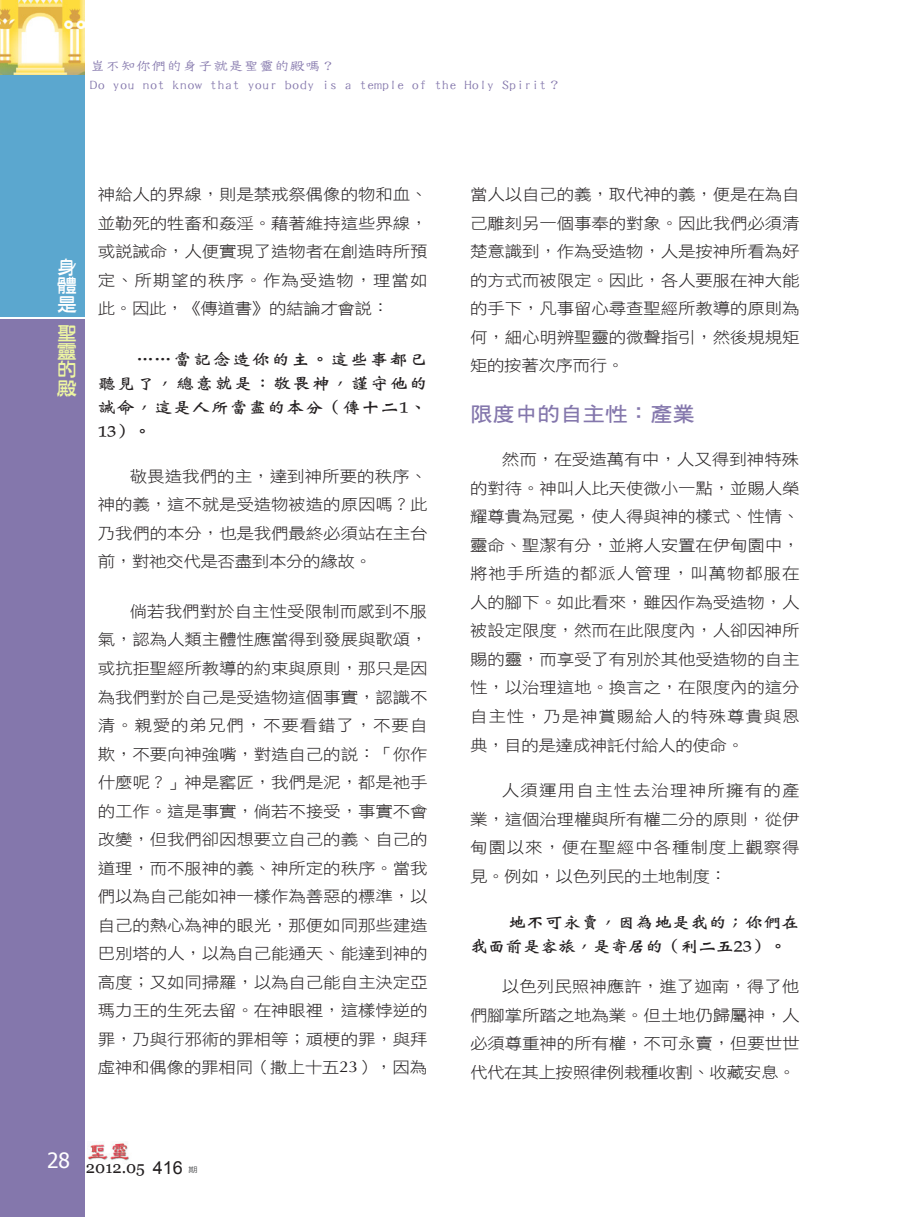
<style>
.page{position:relative;width:906px;height:1217px;background:#fff}
.page>*{position:absolute;margin:0;border:0;box-sizing:border-box;transform-origin:0 0}
.大標{font:20.25px "DF Hei W7 WIN BF";color:#8477ac;scale:1.11 1}
.t1{font:18.9px/18.5px "DF Ya Yi W6 WIN BF";color:#eef7a2;text-align:justify;scale:1.11 1}
.t2{font:18.9px/18.5px "DF Ya Yi W6 WIN BF";color:#fff;text-align:justify;scale:1.11 1}
.t3{font:16.5px "Georgia";color:#231f20}
.Normal經文{font:16.2px/24px "DF Wei Bei W7 WINP BF";letter-spacing:.045em;color:#231f20;text-align:justify;scale:1.11 1}
.Normal經文-2{font:16.2px/24px "DF Wei Bei W7 WINP BF";letter-spacing:-.025em;color:#231f20;scale:1.11 1}
.t4{font:15.75px/28.5px "DF Hei W3 WIN BF";letter-spacing:-.01em;color:#231f20;text-align:justify;scale:1.11 1}
.t5{font:14.1px/18.9px "DF Tie Xian W3 WIN BF";letter-spacing:-.025em;color:#8477ac;scale:1.11 1}
.t6{font:7.5px "DF Hei W5 WIN BF";color:#57585a;scale:1.25 1}
.s1{font-family:"Optima"}
.s2{font-family:"Arial";font-size:18px}
</style>
<div class="page">
<img style="left:88px;top:1143px;width:41px;height:18px">
<div style="left:0;top:0;width:84px;height:316px;background:#5ba7cf"></div>
<div style="left:0;top:319px;width:84px;height:897px;background:#8477ac"></div>
<img style="left:0;top:0;width:84px;height:74px">
<p class="t5" style="left:90px;top:56px;width:427px">豈不知你們的身子就是聖靈的殿嗎？<br>Do you not know that your body is a temple of the Holy Spirit？</p>
<p class="t2" style="left:56px;top:258px;width:20px">身體是</p>
<p class="t1" style="left:56px;top:323px;width:20px">聖靈的殿</p>
<p class="t4" style="left:98px;top:180px;width:298px">神給人的界線，則是禁戒祭偶像的物和血、並勒死的牲畜和姦淫。藉著維持這些界線，或說誡命，人便實現了造物者在創造時所預定、所期望的秩序。作為受造物，理當如此。因此，《傳道書》的結論才會說：</p>
<p class="Normal經文" style="left:98px;top:346px;width:298px;text-indent:38px">……當記念造你的主。這些事都已聽見了，總意就是：敬畏神，謹守他的誡命，這是人所當盡的本分（傳十二1、13）。</p>
<p class="t4" style="left:98px;top:461px;width:298px;text-indent:32px">敬畏造我們的主，達到神所要的秩序、神的義，這不就是受造物被造的原因嗎？此乃我們的本分，也是我們最終必須站在主台前，對祂交代是否盡到本分的緣故。</p>
<p class="t4" style="left:98px;top:596px;width:298px;text-indent:32px">倘若我們對於自主性受限制而感到不服氣，認為人類主體性應當得到發展與歌頌，或抗拒聖經所教導的約束與原則，那只是因為我們對於自己是受造物這個事實，認識不清。親愛的弟兄們，不要看錯了，不要自欺，不要向神強嘴，對造自己的說：「你作什麼呢？」神是窰匠，我們是泥，都是祂手的工作。這是事實，倘若不接受，事實不會改變，但我們卻因想要立自己的義、自己的道理，而不服神的義、神所定的秩序。當我們以為自己能如神一樣作為善惡的標準，以自己的熱心為神的眼光，那便如同那些建造巴別塔的人，以為自己能通天、能達到神的高度；又如同掃羅，以為自己能自主決定亞瑪力王的生死去留。在神眼裡，這樣悖逆的罪，乃與行邪術的罪相等；頑梗的罪，與拜虛神和偶像的罪相同（撒上十五<span class="s1">23</span>），因為</p>
<p class="t4" style="left:470px;top:180px;width:298px">當人以自己的義，取代神的義，便是在為自己雕刻另一個事奉的對象。因此我們必須清楚意識到，作為受造物，人是按神所看為好的方式而被限定。因此，各人要服在神大能的手下，凡事留心尋查聖經所教導的原則為何，細心明辨聖靈的微聲指引，然後規規矩矩的按著次序而行。</p>
<p class="大標" style="left:470px;top:403px;width:204px">限度中的自主性：產業</p>
<p class="t4" style="left:470px;top:445px;width:298px;text-indent:32px">然而，在受造萬有中，人又得到神特殊的對待。神叫人比天使微小一點，並賜人榮耀尊貴為冠冕，使人得與神的樣式、性情、靈命、聖潔有分，並將人安置在伊甸園中，將祂手所造的都派人管理，叫萬物都服在人的腳下。如此看來，雖因作為受造物，人被設定限度，然而在此限度內，人卻因神所賜的靈，而享受了有別於其他受造物的自主性，以治理這地。換言之，在限度內的這分自主性，乃是神賞賜給人的特殊尊貴與恩典，目的是達成神託付給人的使命。</p>
<p class="t4" style="left:470px;top:775px;width:298px;text-indent:32px">人須運用自主性去治理神所擁有的產業，這個治理權與所有權二分的原則，從伊甸園以來，便在聖經中各種制度上觀察得見。例如，以色列民的土地制度：</p>
<p class="Normal經文-2" style="left:470px;top:909px;width:298px;text-indent:38px">地不可永賣，因為地是我的；你們在我面前是客旅，是寄居的（利二五23）。</p>
<p class="t4" style="left:470px;top:971px;width:298px;text-indent:32px">以色列民照神應許，進了迦南，得了他們腳掌所踏之地為業。但土地仍歸屬神，人必須尊重神的所有權，不可永賣，但要世世代代在其上按照律例栽種收割、收藏安息。</p>
<p class="t3" style="left:47px;top:1156px;width:137px"><sup>28</sup> 2012.05 <span class="s2">416</span></p>
<p class="t6" style="left:188px;top:1165px;width:9px">期</p>
</div>
